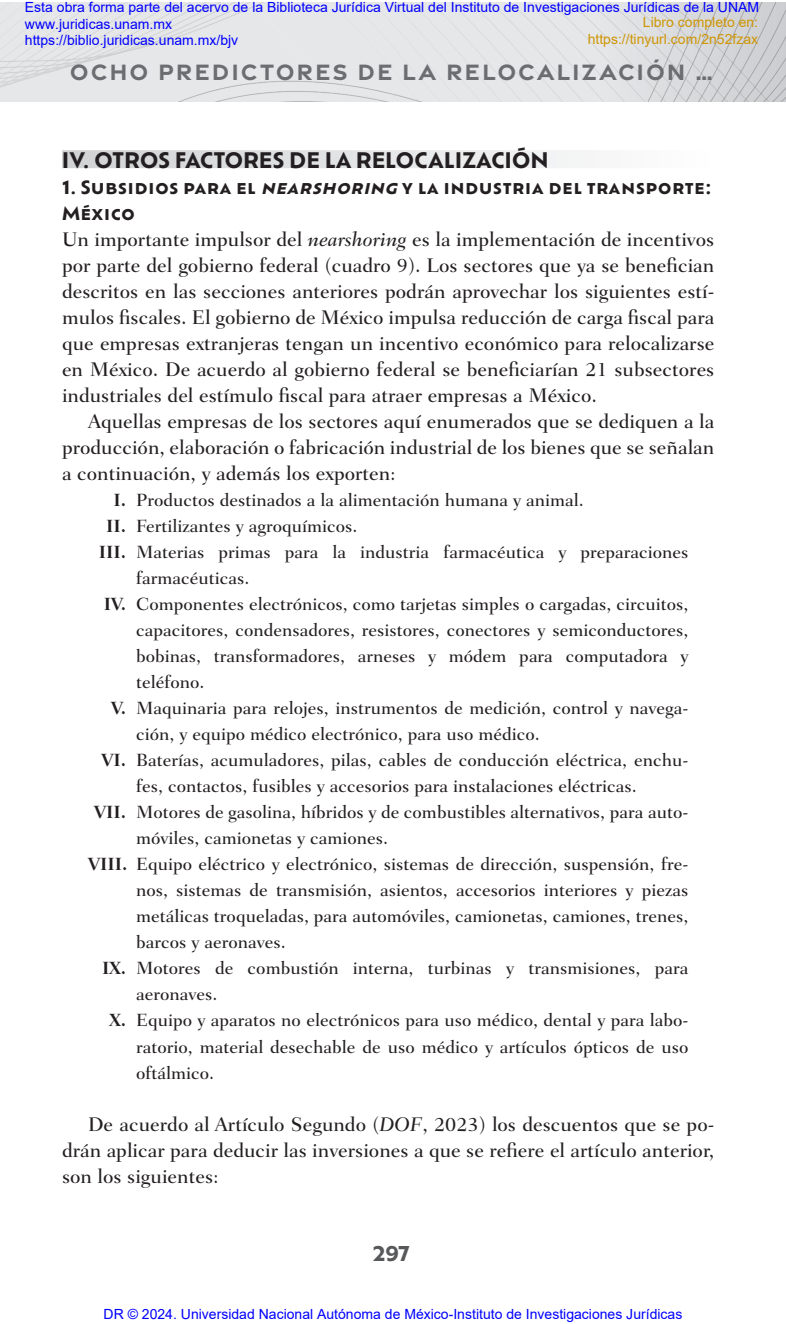
<style>
.page{position:relative;width:786px;height:1324px;background:#fff}
.page>*{position:absolute;margin:0;border:0;box-sizing:border-box;transform-origin:0 0}
.t1{font:700 24px "Gravesend Sans";letter-spacing:.08em;color:#6c6d70}
.t2{font:700 21px "Ofelia Display";letter-spacing:.02em;color:#231f20}
.t3{font:500 20px/26px "Fairfield LT Std";color:#231f20;text-align:justify}
.t4{font:700 20px "Ofelia Display";color:#57585a}
.t5{font:500 18px "Fairfield LT Std";color:#231f20}
.t6{font:700 18px/26px "Ofelia Display";letter-spacing:.02em;color:#231f20}
.t7{font:14px/16.8px "Arial";color:#00f}
.t8{font:14px/16.8px "Arial";color:#cf9605;text-align:right}
.s1{font-style:italic}
.s2{font-weight:700}
</style>
<div class="page">
<img style="left:0;top:3px;width:785px;height:99px">
<div style="left:62px;top:150px;width:652px;height:18px;background:linear-gradient(to right,#d0d1d4,#fefefe)"></div>
<p class="t7" style="left:25px;top:-2px;width:735px">Esta obra forma parte del acervo de la Biblioteca Jurídica Virtual del Instituto de Investigaciones Jurídicas de la UNAM www.juridicas.unam.mx<br>https://biblio.juridicas.unam.mx/bjv</p>
<p class="t8" style="left:587px;top:13px;width:172px">Libro completo en: https://tinyurl.com/2n52fzax</p>
<h1 class="t1" style="left:70px;top:56px;width:644px">OCHO PREDICTORES DE LA RELOCALIZACIÓN …</h1>
<p class="t2" style="left:62px;top:145px;width:487px">IV. OTROS FACTORES DE LA RELOCALIZACIÓN</p>
<p class="t6" style="left:62px;top:174px;width:650px">1. Subsidios para el <span class="s1">NEARSHORING</span> y la industria del transporte:<br>México</p>
<p class="t3" style="left:62px;top:227px;width:654px">Un importante impulsor del <span class="s1">nearshoring</span> es la implementación de incentivos por parte del gobierno federal (cuadro 9). Los sectores que ya se benefician descritos en las secciones anteriores podrán aprovechar los siguientes estí&shy;mulos fiscales. El gobierno de México impulsa reducción de carga fiscal para que empresas extranjeras tengan un incentivo económico para relocalizarse en México. De acuerdo al gobierno federal se beneficiarían 21 subsectores industriales del estímulo fiscal para atraer empresas a México.</p>
<p class="t3" style="left:62px;top:409px;width:653px;text-indent:26px">Aquellas empresas de los sectores aquí enumerados que se dediquen a la producción, elaboración o fabricación industrial de los bienes que se señalan a continuación, y además los exporten:</p>
<p class="t5" style="left:113px;top:490px;width:472px"><span class="s2">I.</span> Productos destinados a la alimentación humana y animal.</p>
<p class="t5" style="left:106px;top:516px;width:253px"><span class="s2">II.</span> Fertilizantes y agroquímicos.</p>
<p class="t5" style="left:99px;top:542px;width:591px"><span class="s2">III.</span> Materias primas para la industria farmacéutica y preparaciones</p>
<p class="t5" style="left:136px;top:568px;width:115px">farmacéuticas.</p>
<p class="t5" style="left:104px;top:594px;width:586px"><span class="s2">IV.</span> Componentes electrónicos, como tarjetas simples o cargadas, circuitos,</p>
<p class="t5" style="left:136px;top:620px;width:554px">capacitores, condensadores, resistores, conectores y semiconductores,</p>
<p class="t5" style="left:136px;top:646px;width:553px">bobinas, transformadores, arneses y módem para computadora y</p>
<p class="t5" style="left:136px;top:672px;width:70px">teléfono.</p>
<p class="t5" style="left:111px;top:698px;width:578px"><span class="s2">V.</span> Maquinaria para relojes, instrumentos de medición, control y navega-</p>
<p class="t5" style="left:136px;top:724px;width:405px">ción, y equipo médico electrónico, para uso médico.</p>
<p class="t5" style="left:101px;top:750px;width:588px"><span class="s2">VI.</span> Baterías, acumuladores, pilas, cables de conducción eléctrica, enchu-</p>
<p class="t5" style="left:136px;top:776px;width:502px">fes, contactos, fusibles y accesorios para instalaciones eléctricas.</p>
<p class="t5" style="left:94px;top:802px;width:595px"><span class="s2">VII.</span> Motores de gasolina, híbridos y de combustibles alternativos, para auto-</p>
<p class="t5" style="left:136px;top:828px;width:253px">móviles, camionetas y camiones.</p>
<p class="t5" style="left:88px;top:854px;width:601px"><span class="s2">VIII.</span> Equipo eléctrico y electrónico, sistemas de dirección, suspensión, fre-</p>
<p class="t5" style="left:136px;top:880px;width:553px">nos, sistemas de transmisión, asientos, accesorios interiores y piezas</p>
<p class="t5" style="left:136px;top:906px;width:553px">metálicas troqueladas, para automóviles, camionetas, camiones, trenes,</p>
<p class="t5" style="left:136px;top:932px;width:151px">barcos y aeronaves.</p>
<p class="t5" style="left:102px;top:958px;width:587px"><span class="s2">IX.</span> Motores de combustión interna, turbinas y transmisiones, para</p>
<p class="t5" style="left:136px;top:984px;width:83px">aeronaves.</p>
<p class="t5" style="left:109px;top:1010px;width:580px"><span class="s2">X.</span> Equipo y aparatos no electrónicos para uso médico, dental y para labo-</p>
<p class="t5" style="left:136px;top:1036px;width:553px">ratorio, material desechable de uso médico y artículos ópticos de uso</p>
<p class="t5" style="left:136px;top:1062px;width:79px">oftálmico.</p>
<p class="t3" style="left:62px;top:1111px;width:654px;text-indent:26px">De acuerdo al Artículo Segundo (<span class="s1">DOF</span>, 2023) los descuentos que se po&shy;drán aplicar para deducir las inversiones a que se refiere el artículo anterior, son los siguientes:</p>
<p class="t4" style="left:373px;top:1238px;width:39px">297</p>
<p class="t7" style="left:104px;top:1305px;width:580px">DR © 2024. Universidad Nacional Autónoma de México-Instituto de Investigaciones Jurídicas</p>
</div>
